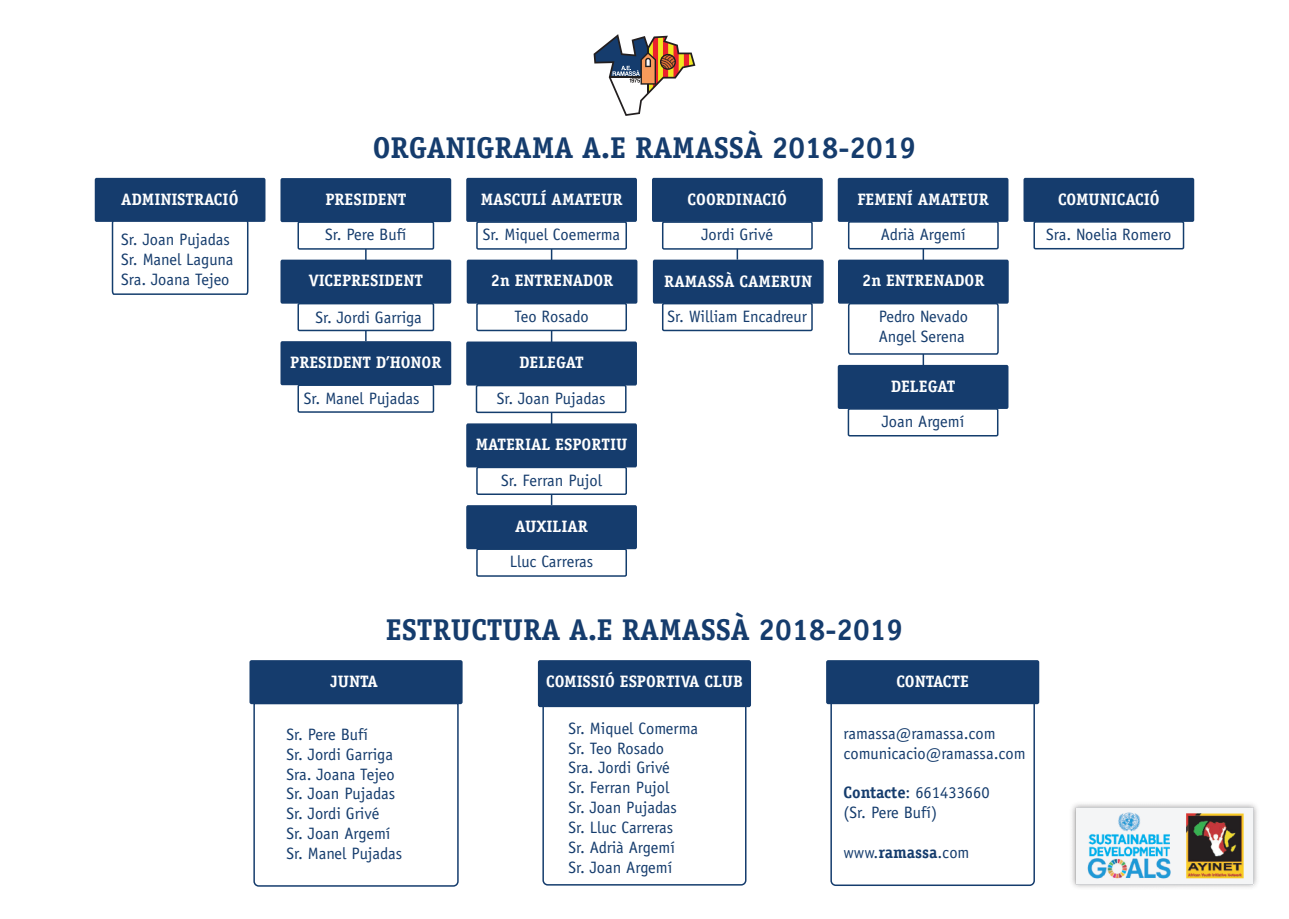
<style>
.page{position:relative;width:1289px;height:919px;background:#fff}
.page>*{position:absolute;margin:0;border:0;box-sizing:border-box;transform-origin:0 0}
.t1{font:700 30px "Officina Serif LT";color:#153c6d}
.t2{font:16.5px/19.8px "Officina Sans Std";color:#153c6d}
.t3{font:700 16.5px "Officina Serif LT";color:#fff}
.t4{font:16.5px "Officina Sans Std";letter-spacing:-.02em;color:#153c6d}
.s1{font-family:"Officina Serif LT";font-weight:700}
</style>
<div class="page">
<svg style="left:593px;top:34px;width:102px;height:82px"></svg>
<img style="left:1072px;top:804px;width:185px;height:84px">
<hr style="left:922px;top:249px;width:2px;height:132px;background:#143d6d">
<div style="left:847px;top:408px;width:151px;height:28px;border:2px solid #143d6d"></div>
<hr style="left:365px;top:249px;width:1px;height:92px;background:#143d6d">
<div style="left:297px;top:221px;width:137px;height:29px;border:2px solid #143d6d"></div>
<div style="left:280px;top:178px;width:171px;height:44px;background:#153c6d;border-radius:2px"></div>
<div style="left:280px;top:259px;width:171px;height:44px;background:#153c6d;border-radius:2px"></div>
<div style="left:280px;top:341px;width:171px;height:44px;background:#153c6d;border-radius:2px"></div>
<hr style="left:551px;top:249px;width:1px;height:256px;background:#143d6d">
<div style="left:476px;top:221px;width:151px;height:29px;border:2px solid #143d6d"></div>
<div style="left:477px;top:303px;width:149px;height:27px;background:#fff"></div>
<div style="left:476px;top:303px;width:151px;height:28px;border:2px solid #143d6d"></div>
<div style="left:477px;top:467px;width:149px;height:27px;background:#fff"></div>
<div style="left:476px;top:466px;width:151px;height:29px;border:2px solid #143d6d"></div>
<div style="left:466px;top:178px;width:171px;height:44px;background:#153c6d;border-radius:2px"></div>
<div style="left:466px;top:259px;width:171px;height:44px;background:#153c6d;border-radius:2px"></div>
<div style="left:466px;top:423px;width:171px;height:44px;background:#153c6d;border-radius:2px"></div>
<div style="left:476px;top:548px;width:151px;height:28px;border:2px solid #143d6d"></div>
<div style="left:466px;top:505px;width:171px;height:44px;background:#153c6d;border-radius:2px"></div>
<div style="left:476px;top:385px;width:149px;height:27px;background:#fff"></div>
<div style="left:476px;top:385px;width:150px;height:28px;border:2px solid #143d6d"></div>
<div style="left:466px;top:341px;width:171px;height:44px;background:#153c6d;border-radius:2px"></div>
<div style="left:297px;top:384px;width:137px;height:29px;border:2px solid #143d6d"></div>
<div style="left:298px;top:303px;width:135px;height:27px;background:#fff"></div>
<div style="left:297px;top:303px;width:137px;height:28px;border:2px solid #143d6d"></div>
<div style="left:662px;top:221px;width:150px;height:29px;border:2px solid #143d6d"></div>
<div style="left:848px;top:221px;width:150px;height:28px;border:2px solid #143d6d"></div>
<div style="left:1033px;top:221px;width:151px;height:28px;border:2px solid #143d6d"></div>
<div style="left:662px;top:303px;width:150px;height:28px;border:2px solid #143d6d"></div>
<svg style="left:111px;top:222px;width:138px;height:73px"></svg>
<div style="left:652px;top:178px;width:170px;height:44px;background:#153c6d;border-radius:2px"></div>
<div style="left:653px;top:259px;width:170px;height:44px;background:#153c6d;border-radius:2px"></div>
<div style="left:837px;top:178px;width:171px;height:44px;background:#153c6d;border-radius:2px"></div>
<div style="left:1023px;top:178px;width:171px;height:44px;background:#153c6d;border-radius:2px"></div>
<div style="left:95px;top:178px;width:170px;height:44px;background:#153c6d;border-radius:2px"></div>
<div style="left:838px;top:259px;width:170px;height:44px;background:#153c6d;border-radius:2px"></div>
<svg style="left:736px;top:249px;width:2px;height:10px"></svg>
<svg style="left:847px;top:303px;width:152px;height:52px"></svg>
<div style="left:837px;top:365px;width:171px;height:44px;background:#153c6d;border-radius:2px"></div>
<div style="left:538px;top:660px;width:213px;height:47px;background:#153c6d;border-radius:2px"></div>
<svg style="left:541px;top:707px;width:206px;height:179px"></svg>
<div style="left:249px;top:660px;width:213px;height:44px;background:#153c6d;border-radius:2px"></div>
<div style="left:826px;top:660px;width:213px;height:44px;background:#153c6d;border-radius:2px"></div>
<svg style="left:829px;top:704px;width:206px;height:182px"></svg>
<svg style="left:253px;top:704px;width:206px;height:183px"></svg>
<h1 class="t1" style="left:373px;top:129px;width:545px">ORGANIGRAMA A.E RAMASSÀ 2018-2019</h1>
<p class="t3" style="left:121px;top:189px;width:119px">ADMINISTRACIÓ</p>
<p class="t3" style="left:857px;top:189px;width:133px">FEMENÍ AMATEUR</p>
<p class="t3" style="left:1058px;top:189px;width:103px">COMUNICACIÓ</p>
<p class="t3" style="left:480px;top:189px;width:143px">MASCULÍ AMATEUR</p>
<p class="t3" style="left:687px;top:189px;width:101px">COORDINACIÓ</p>
<p class="t3" style="left:325px;top:189px;width:82px">PRESIDENT</p>
<p class="t2" style="left:325px;top:225px;width:83px">Sr. Pere Bufí</p>
<p class="t2" style="left:483px;top:225px;width:139px">Sr. Miquel Coemerma</p>
<p class="t2" style="left:701px;top:225px;width:73px">Jordi Grivé</p>
<p class="t4" style="left:880px;top:225px;width:87px">Adrià Argemí</p>
<p class="t2" style="left:1046px;top:224px;width:127px">Sra. Noelia Romero</p>
<p class="t2" style="left:121px;top:229px;width:114px">Sr. Joan Pujadas<br>Sr. Manel Laguna<br>Sra. Joana Tejeo</p>
<p class="t3" style="left:664px;top:271px;width:149px">RAMASSÀ CAMERUN</p>
<p class="t3" style="left:309px;top:270px;width:116px">VICEPRESIDENT</p>
<p class="t3" style="left:491px;top:270px;width:124px">2n ENTRENADOR</p>
<p class="t3" style="left:862px;top:270px;width:124px">2n ENTRENADOR</p>
<p class="t2" style="left:315px;top:307px;width:108px">Sr. Jordi Garriga</p>
<p class="t3" style="left:290px;top:352px;width:153px">PRESIDENT D’HONOR</p>
<p class="t2" style="left:304px;top:388px;width:117px">Sr. Manel Pujadas</p>
<p class="t2" style="left:514px;top:306px;width:76px">Teo Rosado</p>
<p class="t2" style="left:667px;top:306px;width:141px">Sr. William Encadreur</p>
<p class="t3" style="left:519px;top:352px;width:66px">DELEGAT</p>
<p class="t2" style="left:497px;top:388px;width:110px">Sr. Joan Pujadas</p>
<p class="t3" style="left:476px;top:434px;width:153px">MATERIAL ESPORTIU</p>
<p class="t2" style="left:501px;top:470px;width:102px">Sr. Ferran Pujol</p>
<p class="t3" style="left:515px;top:516px;width:74px">AUXILIAR</p>
<p class="t2" style="left:510px;top:552px;width:85px">Lluc Carreras</p>
<p class="t2" style="left:878px;top:306px;width:91px">Pedro Nevado<br>Angel Serena</p>
<p class="t3" style="left:891px;top:376px;width:66px">DELEGAT</p>
<p class="t2" style="left:881px;top:411px;width:84px">Joan Argemí</p>
<h1 class="t1" style="left:386px;top:611px;width:519px">ESTRUCTURA A.E RAMASSÀ 2018-2019</h1>
<p class="t3" style="left:330px;top:671px;width:49px">JUNTA</p>
<p class="t3" style="left:546px;top:671px;width:198px">COMISSIÓ ESPORTIVA CLUB</p>
<p class="t2" style="left:568px;top:718px;width:131px">Sr. Miquel Comerma<br>Sr. Teo Rosado<br>Sra. Jordi Grivé<br>Sr. Ferran Pujol<br>Sr. Joan Pujadas<br>Sr. Lluc Carreras<br>Sr. Adrià Argemí<br>Sr. Joan Argemí</p>
<p class="t2" style="left:286px;top:724px;width:117px">Sr. Pere Bufí<br>Sr. Jordi Garriga<br>Sra. Joana Tejeo<br>Sr. Joan Pujadas<br>Sr. Jordi Grivé<br>Sr. Joan Argemí<br>Sr. Manel Pujadas</p>
<p class="t3" style="left:896px;top:671px;width:74px">CONTACTE</p>
<p class="t2" style="left:843px;top:723px;width:184px">ramassa@ramassa.com comunicacio@ramassa.com</p>
<p class="t2" style="left:843px;top:782px;width:148px"><span class="s1">Contacte</span>: 661433660 (Sr. Pere Bufí)</p>
<p class="t2" style="left:843px;top:842px;width:127px">www.<span class="s1">ramassa</span>.com</p>
</div>
